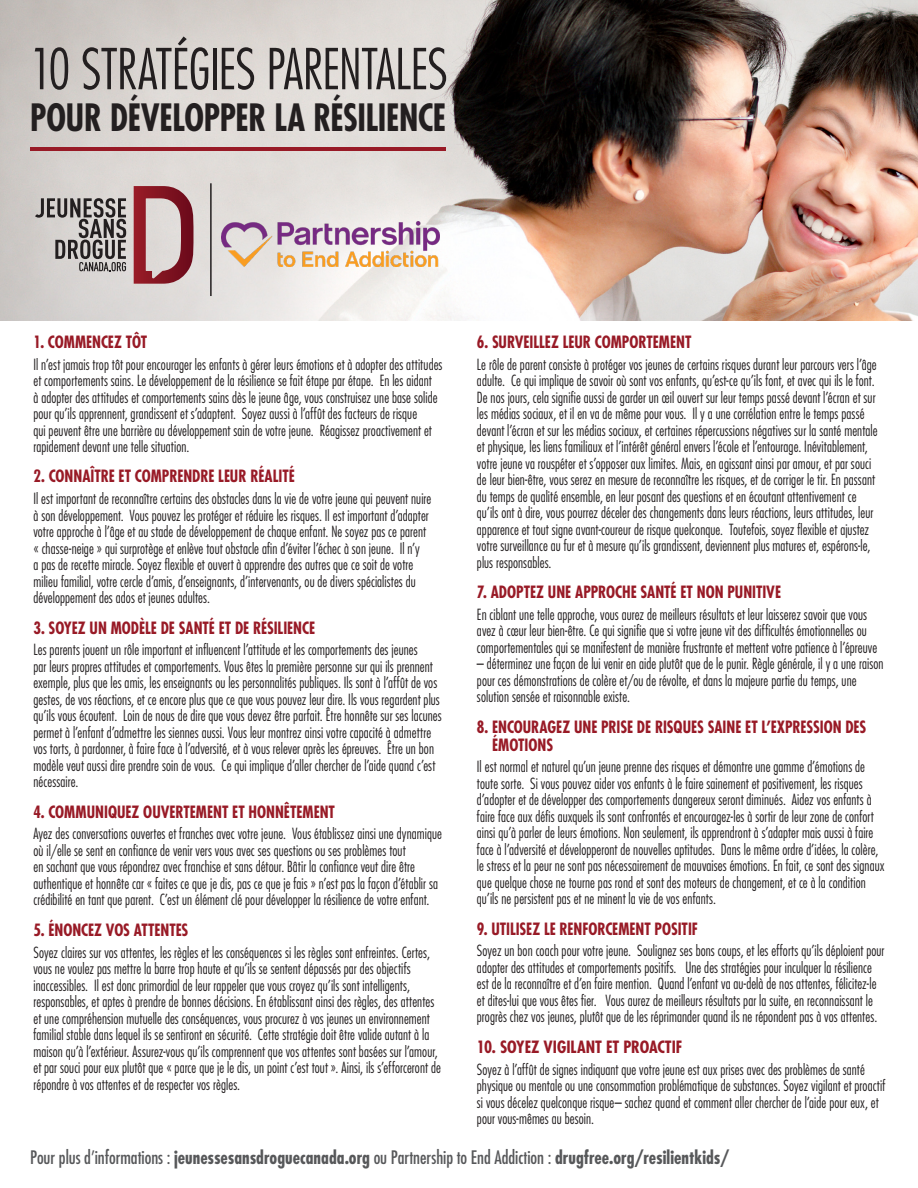
<style>
.page{position:relative;width:918px;height:1188px;background:#fff}
.page>*{position:absolute;margin:0;border:0;box-sizing:border-box;transform-origin:0 0}
.t1{font:300 condensed 54.9px "Futura";letter-spacing:-.01em;color:#231f20;scale:.95 1}
.t2{font:700 condensed 36.6px "Futura";letter-spacing:-.01em;color:#231f20;scale:.92 1}
.t3{font:700 condensed 18.15px "Futura";color:#57585a}
.Paragraph_Style_1{font:700 condensed 16.5px/18px "Futura";letter-spacing:-.005em;color:#981a26;scale:.94 1}
.Paragraph_Style_1-2{font:700 condensed 16.5px "Futura";letter-spacing:-.005em;color:#981a26}
.t4{font:300 condensed 15px/16.5px "Futura";letter-spacing:.005em;color:#231f20;scale:.94 1}
.s1{font-weight:400}
</style>
<div class="page">
<img style="left:0;top:0;width:918px;height:321px">
<hr style="left:30px;top:147px;width:416px;height:4px;background:#981a26">
<svg style="left:35px;top:198px;width:91px;height:73px;background:#9b9796"></svg>
<svg style="left:134px;top:186px;width:60px;height:98px;background:#b0757b"></svg>
<img style="left:222px;top:222px;width:218px;height:45px">
<hr style="left:210px;top:183px;width:2px;height:113px;background:#231f20">
<p class="t1" style="left:30px;top:35px;width:441px">10 STRATÉGIES PARENTALES</p>
<p class="t2" style="left:30px;top:93px;width:453px">POUR DÉVELOPPER LA RÉSILIENCE</p>
<p class="Paragraph_Style_1" style="left:33px;top:333px;width:123px">1. COMMENCEZ TÔT</p>
<p class="t4" style="left:33px;top:356px;width:437px">Il n’est jamais trop tôt pour encourager les enfants à gérer leurs émotions et à adopter des attitudes et comportements sains. Le développement de la résilience se fait étape par étape. En les aidant<br>à adopter des attitudes et comportements sains dès le jeune âge, vous construisez une base solide pour qu’ils apprennent, grandissent et s’adaptent. Soyez aussi à l’affût des facteurs de risque<br>qui peuvent être une barrière au développement sain de votre jeune. Réagissez proactivement et rapidement devant une telle situation.</p>
<p class="Paragraph_Style_1" style="left:33px;top:467px;width:280px">2. CONNAÎTRE ET COMPRENDRE LEUR RÉALITÉ</p>
<p class="t4" style="left:33px;top:491px;width:425px">Il est important de reconnaître certains des obstacles dans la vie de votre jeune qui peuvent nuire à son développement. Vous pouvez les protéger et réduire les risques. Il est important d’adapter votre approche à l’âge et au stade de développement de chaque enfant. Ne soyez pas ce parent « chasse-neige » qui surprotège et enlève tout obstacle afin d’éviter l’échec à son jeune. Il n’y<br>a pas de recette miracle. Soyez flexible et ouvert à apprendre des autres que ce soit de votre milieu familial, votre cercle d’amis, d’enseignants, d’intervenants, ou de divers spécialistes du développement des ados et jeunes adultes.</p>
<p class="Paragraph_Style_1" style="left:33px;top:618px;width:301px">3. SOYEZ UN MODÈLE DE SANTÉ ET DE RÉSILIENCE</p>
<p class="t4" style="left:33px;top:642px;width:436px">Les parents jouent un rôle important et influencent l’attitude et les comportements des jeunes<br>par leurs propres attitudes et comportements. Vous êtes la première personne sur qui ils prennent exemple, plus que les amis, les enseignants ou les personnalités publiques. Ils sont à l’affût de vos gestes, de vos réactions, et ce encore plus que ce que vous pouvez leur dire. Ils vous regardent plus qu’ils vous écoutent. Loin de nous de dire que vous devez être parfait. Être honnête sur ses lacunes permet à l’enfant d’admettre les siennes aussi. Vous leur montrez ainsi votre capacité à admettre vos torts, à pardonner, à faire face à l’adversité, et à vous relever après les épreuves. Être un bon modèle veut aussi dire prendre soin de vous. Ce qui implique d’aller chercher de l’aide quand c’est nécessaire.</p>
<p class="Paragraph_Style_1" style="left:33px;top:802px;width:322px">4. COMMUNIQUEZ OUVERTEMENT ET HONNÊTEMENT</p>
<p class="t4" style="left:33px;top:826px;width:436px">Ayez des conversations ouvertes et franches avec votre jeune. Vous établissez ainsi une dynamique où il/elle se sent en confiance de venir vers vous avec ses questions ou ses problèmes tout<br>en sachant que vous répondrez avec franchise et sans détour. Bâtir la confiance veut dire être authentique et honnête car « faites ce que je dis, pas ce que je fais » n’est pas la façon d’établir sa crédibilité en tant que parent. C’est un élément clé pour développer la résilience de votre enfant.</p>
<p class="Paragraph_Style_1" style="left:33px;top:920px;width:166px">5. ÉNONCEZ VOS ATTENTES</p>
<p class="t4" style="left:33px;top:944px;width:435px">Soyez claires sur vos attentes, les règles et les conséquences si les règles sont enfreintes. Certes, vous ne voulez pas mettre la barre trop haute et qu’ils se sentent dépassés par des objectifs inaccessibles. Il est donc primordial de leur rappeler que vous croyez qu’ils sont intelligents, responsables, et aptes à prendre de bonnes décisions. En établissant ainsi des règles, des attentes et une compréhension mutuelle des conséquences, vous procurez à vos jeunes un environnement familial stable dans lequel ils se sentiront en sécurité. Cette stratégie doit être valide autant à la maison qu’à l’extérieur. Assurez-vous qu’ils comprennent que vos attentes sont basées sur l’amour, et par souci pour eux plutôt que « parce que je le dis, un point c’est tout ». Ainsi, ils s’efforceront de répondre à vos attentes et de respecter vos règles.</p>
<p class="Paragraph_Style_1" style="left:477px;top:333px;width:230px">6. SURVEILLEZ LEUR COMPORTEMENT</p>
<p class="t4" style="left:477px;top:356px;width:428px">Le rôle de parent consiste à protéger vos jeunes de certains risques durant leur parcours vers l’âge adulte. Ce qui implique de savoir où sont vos enfants, qu’est-ce qu’ils font, et avec qui ils le font.<br>De nos jours, cela signifie aussi de garder un œil ouvert sur leur temps passé devant l’écran et sur les médias sociaux, et il en va de même pour vous. Il y a une corrélation entre le temps passé devant l’écran et sur les médias sociaux, et certaines répercussions négatives sur la santé mentale et physique, les liens familiaux et l’intérêt général envers l’école et l’entourage. Inévitablement, votre jeune va rouspéter et s’opposer aux limites. Mais, en agissant ainsi par amour, et par souci de leur bien-être, vous serez en mesure de reconnaître les risques, et de corriger le tir. En passant du temps de qualité ensemble, en leur posant des questions et en écoutant attentivement ce qu’ils ont à dire, vous pourrez déceler des changements dans leurs réactions, leurs attitudes, leur apparence et tout signe avant-coureur de risque quelconque. Toutefois, soyez flexible et ajustez votre surveillance au fur et à mesure qu’ils grandissent, deviennent plus matures et, espérons-le, plus responsables.</p>
<p class="Paragraph_Style_1" style="left:477px;top:583px;width:325px">7. ADOPTEZ UNE APPROCHE SANTÉ ET NON PUNITIVE</p>
<p class="t4" style="left:477px;top:606px;width:427px">En ciblant une telle approche, vous aurez de meilleurs résultats et leur laisserez savoir que vous avez à cœur leur bien-être. Ce qui signifie que si votre jeune vit des difficultés émotionnelles ou comportementales qui se manifestent de manière frustrante et mettent votre patience à l’épreuve</p>
<p class="t4" style="left:477px;top:656px;width:434px">– déterminez une façon de lui venir en aide plutôt que de le punir. Règle générale, il y a une raison pour ces démonstrations de colère et/ou de révolte, et dans la majeure partie du temps, une solution sensée et raisonnable existe.</p>
<p class="Paragraph_Style_1" style="left:492px;top:717px;width:400px;text-indent:-15px">8. ENCOURAGEZ UNE PRISE DE RISQUES SAINE ET L’EXPRESSION DES<br>ÉMOTIONS</p>
<p class="t4" style="left:477px;top:759px;width:435px">Il est normal et naturel qu’un jeune prenne des risques et démontre une gamme d’émotions de toute sorte. Si vous pouvez aider vos enfants à le faire sainement et positivement, les risques d’adopter et de développer des comportements dangereux seront diminués. Aidez vos enfants à faire face aux défis auxquels ils sont confrontés et encouragez-les à sortir de leur zone de confort ainsi qu’à parler de leurs émotions. Non seulement, ils apprendront à s’adapter mais aussi à faire face à l’adversité et développeront de nouvelles aptitudes. Dans le même ordre d’idées, la colère, le stress et la peur ne sont pas nécessairement de mauvaises émotions. En fait, ce sont des signaux que quelque chose ne tourne pas rond et sont des moteurs de changement, et ce à la condition qu’ils ne persistent pas et ne minent la vie de vos enfants.</p>
<p class="Paragraph_Style_1" style="left:477px;top:919px;width:237px">9. UTILISEZ LE RENFORCEMENT POSITIF</p>
<p class="t4" style="left:477px;top:943px;width:435px">Soyez un bon coach pour votre jeune. Soulignez ses bons coups, et les efforts qu’ils déploient pour adopter des attitudes et comportements positifs. Une des stratégies pour inculquer la résilience est de la reconnaître et d’en faire mention. Quand l’enfant va au-delà de nos attentes, félicitez-le et dites-lui que vous êtes fier. Vous aurez de meilleurs résultats par la suite, en reconnaissant le progrès chez vos jeunes, plutôt que de les réprimander quand ils ne répondent pas à vos attentes.</p>
<p class="Paragraph_Style_1-2" style="left:477px;top:1036px;width:207px">10. SOYEZ VIGILANT ET PROACTIF</p>
<p class="t4" style="left:477px;top:1061px;width:436px">Soyez à l’affût de signes indiquant que votre jeune est aux prises avec des problèmes de santé physique ou mentale ou une consommation problématique de substances. Soyez vigilant et proactif si vous décelez quelconque risque– sachez quand et comment aller chercher de l’aide pour eux, et pour vous-mêmes au besoin.</p>
<p class="t3" style="left:30px;top:1145px;width:701px"><span class="s1">Pour plus d’informations :</span> jeunessesansdroguecanada.org <span class="s1">ou Partnership to End Addiction :</span> drugfree.org/resilientkids/</p>
</div>
